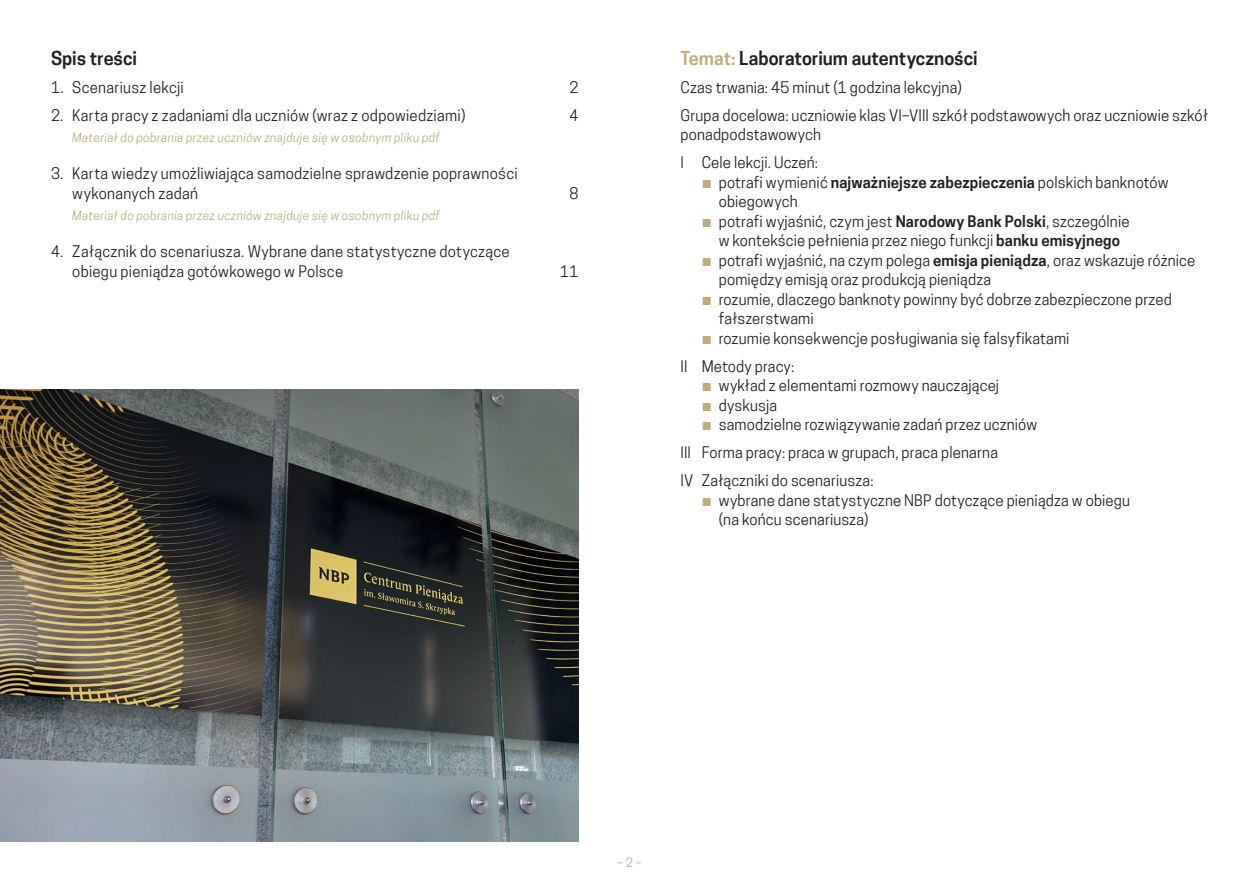
<style>
.page{position:relative;width:1259px;height:893px;background:#fff}
.page>*{position:absolute;margin:0;border:0;box-sizing:border-box;transform-origin:0 0}
.t1{font:600 18px "Cooper Hewitt";color:#231f20}
.t2{font:15px/19.5px "Cooper Hewitt";letter-spacing:.01em;color:#231f20}
.t3{font:italic 12px "Cooper Hewitt";letter-spacing:.025em;color:#bdad7d}
.t4{font:12px "Cooper Hewitt";color:#bdad7d}
.s1{color:#bdad7d}
.s2{font-weight:600}
</style>
<div class="page">
<img style="left:0;top:389px;width:578px;height:453px">
<p class="t1" style="left:51px;top:47px;width:87px">Spis treści</p>
<p class="t2" style="left:51px;top:77px;width:134px">1. Scenariusz lekcji</p>
<p class="t2" style="left:569px;top:77px;width:10px">2</p>
<p class="t2" style="left:51px;top:105px;width:416px">2. Karta pracy z zadaniami dla uczniów (wraz z odpowiedziami)</p>
<p class="t2" style="left:569px;top:105px;width:10px">4</p>
<p class="t3" style="left:72px;top:131px;width:369px">Materiał do pobrania przez uczniów znajduje się w osobnym pliku pdf</p>
<p class="t2" style="left:72px;top:164px;width:447px;text-indent:-21px">3. Karta wiedzy umożliwiająca samodzielne sprawdzenie poprawności wykonanych zadań</p>
<p class="t2" style="left:569px;top:183px;width:10px">8</p>
<p class="t3" style="left:72px;top:209px;width:369px">Materiał do pobrania przez uczniów znajduje się w osobnym pliku pdf</p>
<p class="t2" style="left:72px;top:242px;width:439px;text-indent:-21px">4. Załącznik do scenariusza. Wybrane dane statystyczne dotyczące obiegu pieniądza gotówkowego w Polsce</p>
<p class="t2" style="left:560px;top:261px;width:20px">11</p>
<p class="t1" style="left:680px;top:47px;width:299px"><span class="s1">Temat:</span> Laboratorium autentyczności</p>
<p class="t2" style="left:680px;top:73px;width:529px;line-height:28px">Czas trwania: 45 minut (1 godzina lekcyjna)<br>Grupa docelowa: uczniowie klas VI–VIII szkół podstawowych oraz uczniowie szkół</p>
<p class="t2" style="left:680px;top:120px;width:142px;line-height:28px">ponadpodstawowych<br>I Cele lekcji. Uczeń:</p>
<p class="t2" style="left:719px;top:172px;width:451px;text-indent:-17px"><span class="s1">▪</span> potrafi wymienić <span class="s2">najważniejsze zabezpieczenia</span> polskich banknotów obiegowych</p>
<p class="t2" style="left:702px;top:211px;width:429px;text-align:center"><span class="s1">▪</span> potrafi wyjaśnić, czym jest <span class="s2">Narodowy Bank Polski</span>, szczególnie w kontekście pełnienia przez niego funkcji <span class="s2">banku emisyjnego</span></p>
<p class="t2" style="left:719px;top:250px;width:478px;text-indent:-17px"><span class="s1">▪</span> potrafi wyjaśnić, na czym polega <span class="s2">emisja pieniądza</span>, oraz wskazuje różnice pomiędzy emisją oraz produkcją pieniądza</p>
<p class="t2" style="left:719px;top:289px;width:454px;text-indent:-17px"><span class="s1">▪</span> rozumie, dlaczego banknoty powinny być dobrze zabezpieczone przed fałszerstwami</p>
<p class="t2" style="left:680px;top:324px;width:390px;line-height:28px;text-indent:21px"><span class="s1">▪</span> rozumie konsekwencje posługiwania się falsyfikatami<br>II Metody pracy:</p>
<p class="t2" style="left:702px;top:376px;width:299px"><span class="s1">▪</span> wykład z elementami rozmowy nauczającej</p>
<p class="t2" style="left:702px;top:395px;width:77px"><span class="s1">▪</span> dyskusja</p>
<p class="t2" style="left:680px;top:410px;width:358px;line-height:28px;text-indent:21px"><span class="s1">▪</span> samodzielne rozwiązywanie zadań przez uczniów<br>III Forma pracy: praca w grupach, praca plenarna<br>IV Załączniki do scenariusza:</p>
<p class="t2" style="left:719px;top:490px;width:413px;text-indent:-17px"><span class="s1">▪</span> wybrane dane statystyczne NBP dotyczące pieniądza w obiegu (na końcu scenariusza)</p>
<p class="t4" style="left:617px;top:856px;width:25px">– 2 –</p>
</div>
